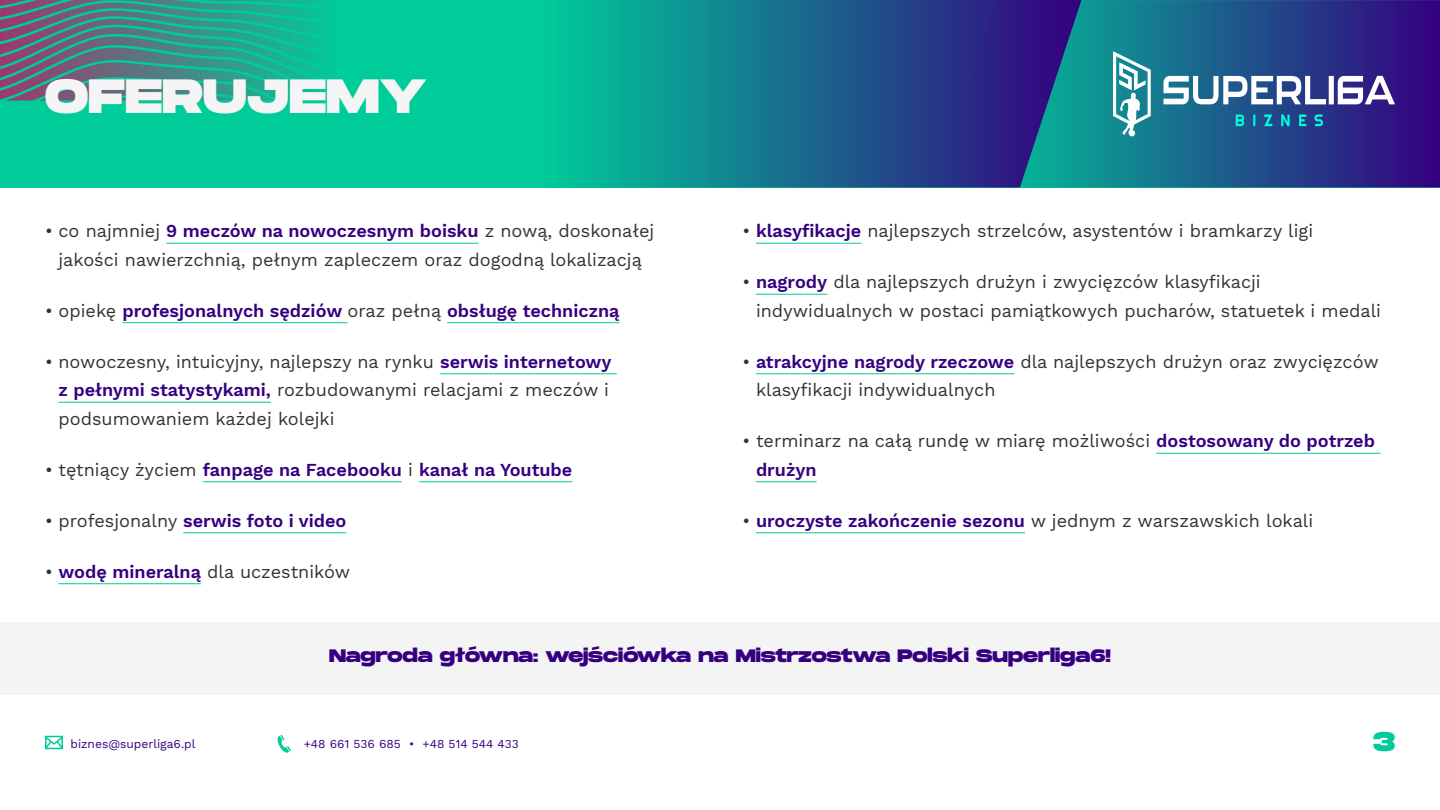
<style>
.page{position:relative;width:1440px;height:810px;background:#fff}
.page>*{position:absolute;margin:0;border:0;box-sizing:border-box;transform-origin:0 0}
.t1{font:800 48px "Monument Extended";color:#f5f5f5}
.t2{font:800 27px "Monument Extended";color:#00cc9a}
.t3{font:18px/28.5px "Work Sans";color:#323232}
.t4{font:600 18px "Work Sans";color:#350080}
.t5{font:800 18px "Monument Extended";color:#350080}
.t6{font:12px "Work Sans";color:#350080}
.s1{font-weight:600;color:#350080}
.s2{font-weight:400;color:#323232}
</style>
<div class="page">
<svg style="left:45px;top:736px;width:18px;height:13px"></svg>
<svg style="left:277px;top:735px;width:14px;height:18px"></svg>
<div style="left:0;top:622px;width:1440px;height:72px;background:#f4f4f4"></div>
<hr style="left:166px;top:243px;width:313px;height:1px;background:#00cc9a">
<hr style="left:123px;top:322px;width:225px;height:1px;background:#00cc9a">
<hr style="left:447px;top:322px;width:172px;height:1px;background:#00cc9a">
<hr style="left:440px;top:373px;width:177px;height:1px;background:#00cc9a">
<hr style="left:58px;top:402px;width:213px;height:1px;background:#00cc9a">
<hr style="left:203px;top:481px;width:199px;height:1px;background:#00cc9a">
<hr style="left:419px;top:481px;width:153px;height:1px;background:#00cc9a">
<hr style="left:183px;top:532px;width:164px;height:1px;background:#00cc9a">
<hr style="left:58px;top:583px;width:143px;height:1px;background:#00cc9a">
<hr style="left:756px;top:243px;width:105px;height:1px;background:#00cc9a">
<hr style="left:756px;top:294px;width:71px;height:1px;background:#00cc9a">
<hr style="left:756px;top:373px;width:258px;height:1px;background:#00cc9a">
<hr style="left:1156px;top:453px;width:225px;height:1px;background:#00cc9a">
<hr style="left:756px;top:481px;width:61px;height:1px;background:#00cc9a">
<hr style="left:756px;top:532px;width:269px;height:1px;background:#00cc9a">
<div style="left:0;top:0;width:1440px;height:188px;background:#00cc9a"></div>
<svg style="left:1086px;top:0;width:354px;height:188px;background:#214a89"></svg>
<svg style="left:568px;top:0;width:518px;height:188px;background:#186a8d"></svg>
<svg style="left:0;top:0;width:318px;height:101px"></svg>
<svg style="left:1236px;top:114px;width:87px;height:12px"></svg>
<svg style="left:1164px;top:76px;width:231px;height:28px;background:#8e9fc2"></svg>
<svg style="left:1113px;top:51px;width:38px;height:86px;background:#6cb2ba"></svg>
<h1 class="t1" style="left:45px;top:61px;width:384px">OFERUJEMY</h1>
<p class="t3" style="left:45px;top:218px;width:611px;text-align:center">• co najmniej <span class="s1">9 meczów na nowoczesnym boisku</span> z nową, doskonałej jakości nawierzchnią, pełnym zapleczem oraz dogodną lokalizacją</p>
<p class="t4" style="left:45px;top:300px;width:576px"><span class="s2">• opiekę</span> profesjonalnych sędziów <span class="s2">oraz pełną</span> obsługę techniczną</p>
<p class="t3" style="left:58px;top:348px;width:555px;text-indent:-14px">• nowoczesny, intuicyjny, najlepszy na rynku <span class="s1">serwis internetowy z pełnymi statystykami,</span> rozbudowanymi relacjami z meczów i podsumowaniem każdej kolejki</p>
<p class="t4" style="left:45px;top:459px;width:529px"><span class="s2">• tętniący życiem</span> fanpage na Facebooku <span class="s2">i</span> kanał na Youtube</p>
<p class="t4" style="left:45px;top:510px;width:303px"><span class="s2">• profesjonalny</span> serwis foto i video</p>
<p class="t3" style="left:45px;top:558px;width:307px">• <span class="s1">wodę mineralną</span> dla uczestników</p>
<p class="t3" style="left:742px;top:218px;width:572px">• <span class="s1">klasyfikacje</span> najlepszych strzelców, asystentów i bramkarzy ligi</p>
<p class="t3" style="left:756px;top:269px;width:627px;text-indent:-14px">• <span class="s1">nagrody</span> dla najlepszych drużyn i zwycięzców klasyfikacji indywidualnych w postaci pamiątkowych pucharów, statuetek i medali</p>
<p class="t3" style="left:756px;top:348px;width:624px;text-indent:-14px">• <span class="s1">atrakcyjne nagrody rzeczowe</span> dla najlepszych drużyn oraz zwycięzców klasyfikacji indywidualnych</p>
<p class="t3" style="left:756px;top:428px;width:621px;text-indent:-14px">• terminarz na całą rundę w miarę możliwości <span class="s1">dostosowany do potrzeb drużyn</span></p>
<p class="t3" style="left:742px;top:507px;width:572px">• <span class="s1">uroczyste zakończenie sezonu</span> w jednym z warszawskich lokali</p>
<p class="t5" style="left:329px;top:643px;width:783px">Nagroda główna: wejściówka na Mistrzostwa Polski Superliga6!</p>
<p class="t6" style="left:71px;top:737px;width:126px">biznes@superliga6.pl</p>
<p class="t6" style="left:304px;top:737px;width:217px">+48 661 536 685 • +48 514 544 433</p>
<h2 class="t2" style="left:1373px;top:722px;width:23px">3</h2>
</div>
